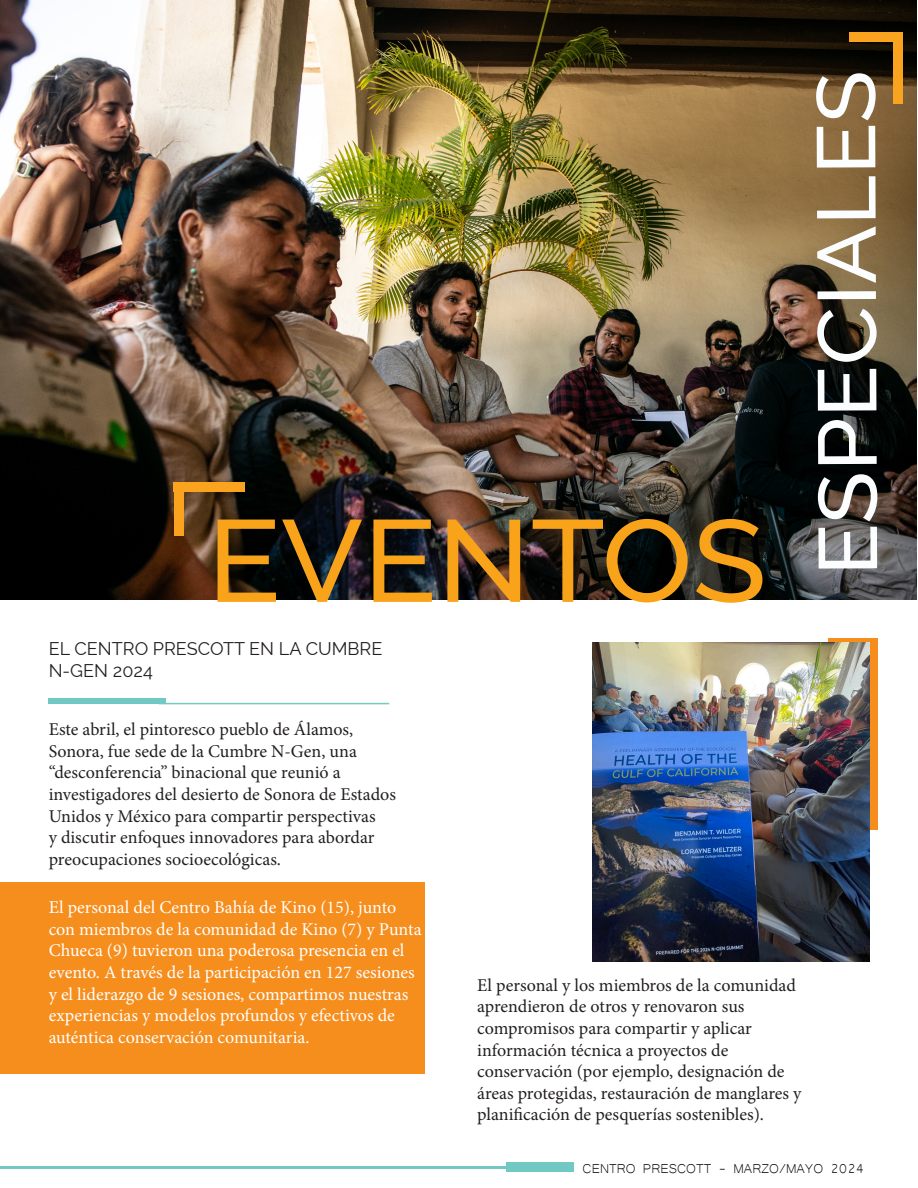
<style>
.page{position:relative;width:918px;height:1188px;background:#fff}
.page>*{position:absolute;margin:0;border:0;box-sizing:border-box;transform-origin:0 0}
.t1{font:500 115.95px "Raleway";color:#f9a31b;scale:1.05 1}
.t2{font:500 82.5px "Raleway";letter-spacing:-.005em;color:#fbfdfe;scale:1.05 1}
.t3{font:18px/21.6px "Minion Pro";color:#231f20}
.t4{font:18px/21.6px "Minion Pro";color:#fff}
.t5{font:18px/21.6px "Raleway";color:#231f20}
.t6{font:16.65px "Microsoft Yi Baiti";color:#040503}
</style>
<div class="page">
<img style="left:0;top:0;width:917px;height:599px">
<div style="left:849px;top:32px;width:54px;height:10px;background:#f9a31e"></div>
<div style="left:893px;top:32px;width:10px;height:72px;background:#f9a31e"></div>
<div style="left:0;top:882px;width:425px;height:192px;background:#f68e1e"></div>
<div style="left:828px;top:638px;width:50px;height:192px;background:#f68e1e"></div>
<img style="left:593px;top:643px;width:277px;height:319px">
<div style="left:49px;top:698px;width:117px;height:6px;background:#71c9c4"></div>
<hr style="left:159px;top:703px;width:230px;height:1px;background:#71c9c4">
<div style="left:174px;top:482px;width:10px;height:54px;background:#f9a31e"></div>
<div style="left:174px;top:482px;width:71px;height:10px;background:#f9a31e"></div>
<hr style="left:0;top:1166px;width:528px;height:3px;background:#71c9c4">
<div style="left:506px;top:1162px;width:68px;height:10px;background:#71c9c4"></div>
<p class="t1" style="left:207px;top:494px;width:534px">EVENTOS</p>
<p class="t5" style="left:49px;top:638px;width:335px">EL CENTRO PRESCOTT EN LA CUMBRE<br>N-GEN 2024</p>
<p class="t2" style="left:799px;top:576px;width:483px;rotate:-90deg">ESPECIALES</p>
<p class="t3" style="left:49px;top:719px;width:349px">Este abril, el pintoresco pueblo de Álamos, Sonora, fue sede de la Cumbre N-Gen, una “desconferencia” binacional que reunió a investigadores del desierto de Sonora de Estados Unidos y México para compartir perspectivas<br>y discutir enfoques innovadores para abordar preocupaciones socioecológicas.</p>
<p class="t4" style="left:49px;top:897px;width:374px">El personal del Centro Bahía de Kino (15), junto con miembros de la comunidad de Kino (7) y Punta Chueca (9) tuvieron una poderosa presencia en el evento. A través de la participación en 127 sesiones y el liderazgo de 9 sesiones, compartimos nuestras experiencias y modelos profundos y efectivos de auténtica conservación comunitaria.</p>
<p class="t3" style="left:477px;top:974px;width:326px">El personal y los miembros de la comunidad aprendieron de otros y renovaron sus compromisos para compartir y aplicar información técnica a proyectos de conservación (por ejemplo, designación de áreas protegidas, restauración de manglares y planificación de pesquerías sostenibles).</p>
<p class="t6" style="left:583px;top:1159px;width:283px">CENTRO PRESCOTT - MARZO/MAYO 2024</p>
</div>
